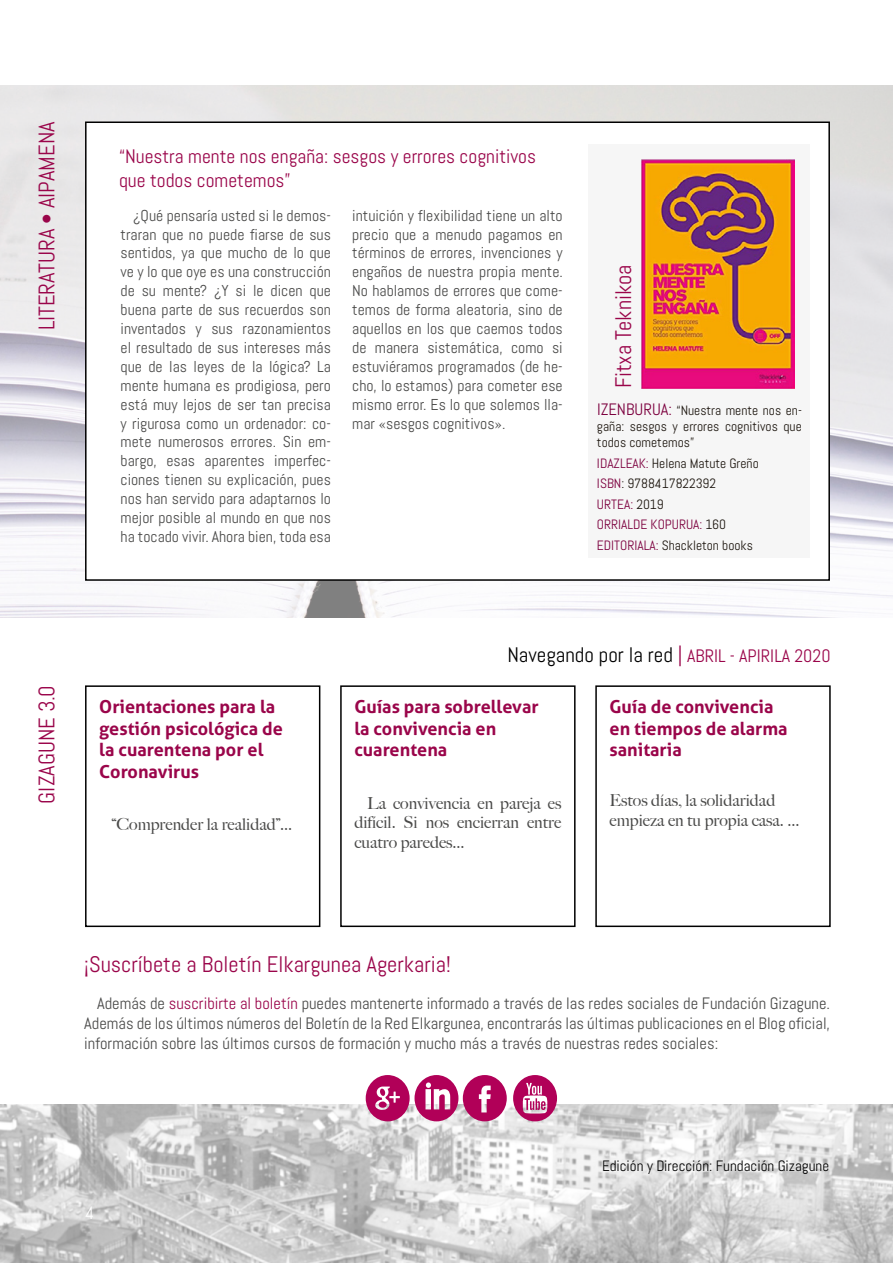
<style>
.page{position:relative;width:893px;height:1263px;background:#fff}
.page>*{position:absolute;margin:0;border:0;box-sizing:border-box;transform-origin:0 0}
.t1{font:22.5px "Abel";color:#9a054a}
.t2{font:21px "Abel";color:#000}
.t3{font:19.5px/23.4px "Abel";color:#9a054a}
.t4{font:700 18px/21.6px "Aller";color:#9a054a}
.t5{font:18px "Abel";color:#fff}
.t6{font:16.5px/19.8px "Abel";color:#4a4a49;text-align:justify}
.t7{font:500 16.5px/19.8px "Big Caslon";color:#4a4a49}
.t8{font:15.75px/18.9px "Abel";color:#4a4a49;text-align:justify}
.t9{font:15px "Abel";color:#000}
.t10{font:13.5px/20.4px "Abel";color:#1d160f;text-align:justify}
.s1{font-size:16.5px;color:#7c003e}
.s2{color:#7c003e}
.s3{color:#9a054a}
.s4{font-size:18px;color:#9a054a}
</style>
<div class="page">
<img style="left:0;top:1104px;width:893px;height:159px">
<svg style="left:366px;top:1075px;width:141px;height:46px"></svg>
<svg style="left:513px;top:1075px;width:44px;height:46px"></svg>
<div style="left:595px;top:685px;width:236px;height:242px;border:2px solid #000"></div>
<div style="left:85px;top:685px;width:235px;height:242px;border:2px solid #000"></div>
<div style="left:340px;top:685px;width:236px;height:242px;border:2px solid #000"></div>
<div style="left:85px;top:121px;width:745px;height:460px;border:2px solid #000"></div>
<div style="left:588px;top:144px;width:222px;height:414px;background:#f6f6f6"></div>
<img style="left:641px;top:159px;width:153px;height:229px">
<h1 class="t1" style="left:33px;top:330px;width:210px;rotate:-90deg">LITERATURA • AIPAMENA</h1>
<h1 class="t1" style="left:33px;top:803px;width:120px;rotate:-90deg">GIZAGUNE 3.0</h1>
<p class="t3" style="left:119px;top:145px;width:418px">“Nuestra mente nos engaña: sesgos y errores cognitivos que todos cometemos”</p>
<p class="t8" style="left:121px;top:206px;width:212px;text-indent:13px">¿Qué pensaría usted si le demos&shy;traran que no puede fiarse de sus sentidos, ya que mucho de lo que ve y lo que oye es una construcción de su mente? ¿Y si le dicen que buena parte de sus recuerdos son inventados y sus razonamientos el resultado de sus intereses más que de las leyes de la lógica? La mente humana es prodigiosa, pero está muy lejos de ser tan precisa y rigurosa como un ordenador: co&shy;mete numerosos errores. Sin em&shy;bargo, esas aparentes imperfec&shy;ciones tienen su explicación, pues nos han servido para adaptarnos lo mejor posible al mundo en que nos ha tocado vivir. Ahora bien, toda esa</p>
<p class="t8" style="left:352px;top:206px;width:212px">intuición y flexibilidad tiene un alto precio que a menudo pagamos en términos de errores, invenciones y engaños de nuestra propia mente.<br>No hablamos de errores que come&shy;temos de forma aleatoria, sino de aquellos en los que caemos todos de manera sistemática, como si estuviéramos programados (de he&shy;cho, lo estamos) para cometer ese mismo error. Es lo que solemos lla&shy;mar «sesgos cognitivos».</p>
<h1 class="t1" style="left:609px;top:388px;width:125px;rotate:-90deg">Fitxa Teknikoa</h1>
<p class="t10" style="left:597px;top:402px;width:206px;line-height:16.2px"><span class="s1">IZENBURUA:</span> “Nuestra mente nos en&shy;gaña: sesgos y errores cognitivos que todos cometemos”</p>
<p class="t10" style="left:597px;top:453px;width:163px;text-align:left"><span class="s2">IDAZLEAK:</span> Helena Matute Greño<br><span class="s2">ISBN</span>: 9788417822392<br><span class="s2">URTEA:</span> 2019<br><span class="s2">ORRIALDE KOPURUA:</span> 160<br><span class="s2">EDITORIALA:</span> Shackleton books</p>
<p class="t4" style="left:99px;top:696px;width:185px">Orientaciones para la gestión psicológica de la cuarentena por el<br>Coronavirus</p>
<p class="t7" style="left:112px;top:814px;width:182px">“Comprender la realidad”...</p>
<h2 class="t2" style="left:507px;top:641px;width:325px">Navegando por la red <span class="s3">|</span> <span class="s4">ABRIL - APIRILA 2020</span></h2>
<p class="t4" style="left:354px;top:696px;width:186px">Guías para sobrellevar la convivencia en cuarentena</p>
<p class="t7" style="left:354px;top:792px;width:208px;text-align:justify;text-indent:13px">La convivencia en pareja es difícil. Si nos encierran entre cuatro paredes...</p>
<p class="t4" style="left:610px;top:696px;width:180px">Guía de convivencia en tiempos de alarma sanitaria</p>
<p class="t7" style="left:610px;top:790px;width:191px">Estos días, la solidaridad empieza en tu propia casa. ...</p>
<h1 class="t1" style="left:84px;top:950px;width:368px">¡Suscríbete a Boletín Elkargunea Agerkaria!</h1>
<p class="t6" style="left:84px;top:994px;width:747px;text-indent:13px">Además de <span class="s3">suscribirte al boletín</span> puedes mantenerte informado a través de las redes sociales de Fundación Gizagune.<br>Además de los últimos números del Boletín de la Red Elkargunea, encontrarás las últimas publicaciones en el Blog oficial, información sobre las últimos cursos de formación y mucho más a través de nuestras redes sociales:</p>
<p class="t5" style="left:85px;top:1201px;width:11px">4</p>
<p class="t9" style="left:602px;top:1157px;width:229px">Edición y Dirección: Fundación Gizagune</p>
</div>
